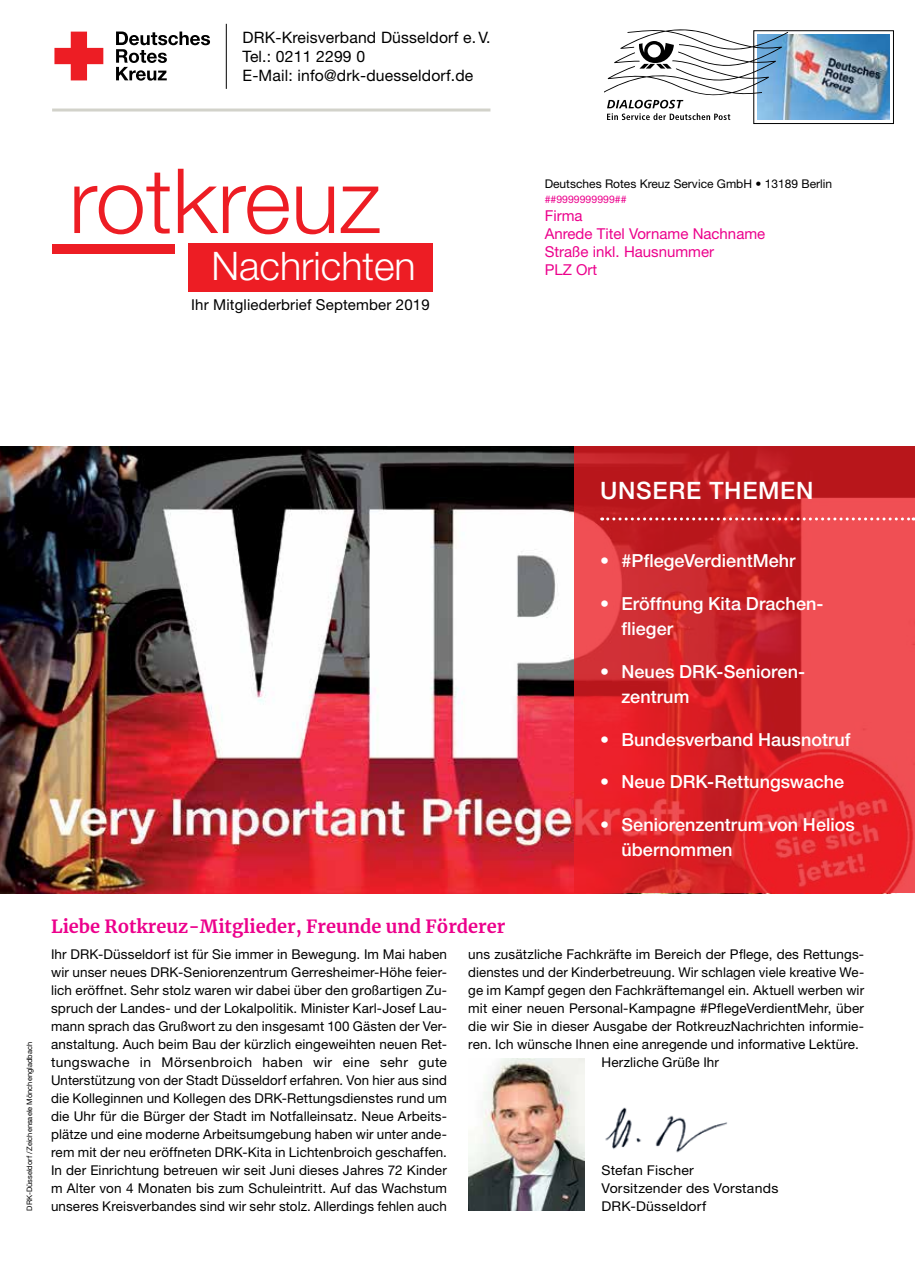
<style>
.page{position:relative;width:915px;height:1263px;background:#fff}
.page>*{position:absolute;margin:0;border:0;box-sizing:border-box;transform-origin:0 0}
.t1{font:300 90px "Helvetica Neue LT Std";color:#ed1d24}
.t2{font:300 39.3px "Helvetica Neue LT Pro";color:#fff}
.t3{font:500 24px "Helvetica Neue LT Pro";letter-spacing:.03em;color:#fff}
.t4{font:500 18px/25.5px "Helvetica Neue LT Pro";color:#fff}
.t5{font:700 18px "Merriweather";color:#ec008c}
.t6{font:15.75px "Helvetica Neue LT Pro";letter-spacing:.01em;color:#000}
.t7{font:15px "Helvetica Neue LT Pro";color:#ec008c}
.t8{font:15px "Helvetica Neue LT Pro";letter-spacing:.01em;color:#000}
.MGB_Copy{font:13.5px/18px "Helvetica Neue LT Pro";letter-spacing:.01em;color:#000;text-align:justify}
.MGB_Copy-2{font:13.5px "Helvetica Neue LT Pro";letter-spacing:.01em;color:#000;scale:1.04 1}
.t9{font:12px "Helvetica Neue LT Pro";color:#000}
.t10{font:10.5px "Helvetica Neue LT Pro";color:#ec008c}
.MGB_Fotocredits{font:7.5px "Helvetica Neue LT Pro";color:#000}
</style>
<div class="page">
<img style="left:605px;top:1107px;width:122px;height:46px">
<img style="left:0;top:446px;width:574px;height:447px">
<svg style="left:574px;top:446px;width:340px;height:447px;background:#d92b31"></svg>
<svg style="left:601px;top:517px;width:312px;height:3px"></svg>
<div style="left:753px;top:30px;width:140px;height:94px;border:1px solid #000"></div>
<svg style="left:54px;top:32px;width:49px;height:48px"></svg>
<svg style="left:116px;top:32px;width:94px;height:49px"></svg>
<hr style="left:52px;top:109px;width:438px;height:3px;background:#d2d2ca">
<hr style="left:226px;top:24px;width:1px;height:65px;background:#000">
<img style="left:787px;top:35px;width:102px;height:85px">
<svg style="left:604px;top:29px;width:183px;height:91px"></svg>
<img style="left:468px;top:1059px;width:116px;height:152px">
<div style="left:188px;top:243px;width:244px;height:49px;background:#ed1d24"></div>
<div style="left:52px;top:245px;width:122px;height:9px;background:#ed1d24"></div>
<p class="t6" style="left:242px;top:27px;width:249px">DRK-Kreisverband Düsseldorf e.V.</p>
<p class="t6" style="left:242px;top:47px;width:124px">Tel.: 0211 2299 0</p>
<p class="t6" style="left:242px;top:66px;width:232px">E-Mail: info@drk-duesseldorf.de</p>
<p class="t1" style="left:69px;top:146px;width:313px">rotkreuz</p>
<p class="t2" style="left:211px;top:242px;width:206px">Nachrichten</p>
<p class="t8" style="left:191px;top:295px;width:240px">Ihr Mitgliederbrief September 2019</p>
<p class="t9" style="left:544px;top:176px;width:289px">Deutsches Rotes Kreuz Service GmbH • 13189 Berlin</p>
<p class="t10" style="left:544px;top:193px;width:83px">##9999999999##</p>
<p class="t7" style="left:544px;top:206px;width:39px">Firma</p>
<p class="t7" style="left:544px;top:224px;width:222px">Anrede Titel Vorname Nachname</p>
<p class="t7" style="left:544px;top:242px;width:171px">Straße inkl. Hausnummer</p>
<p class="t7" style="left:544px;top:260px;width:54px">PLZ Ort</p>
<p class="t3" style="left:600px;top:476px;width:215px">UNSERE THEMEN</p>
<p class="t4" style="left:600px;top:548px;width:197px">• #PflegeVerdientMehr</p>
<p class="t4" style="left:621px;top:590px;width:203px;text-indent:-21px">• Eröffnung Kita Drachen&shy;flieger</p>
<p class="t4" style="left:621px;top:658px;width:185px;text-indent:-21px">• Neues DRK-Senioren&shy;zentrum</p>
<p class="t4" style="left:600px;top:726px;width:252px">• Bundesverband Hausnotruf</p>
<p class="t4" style="left:600px;top:769px;width:245px">• Neue DRK-Rettungswache</p>
<p class="t4" style="left:621px;top:811px;width:235px;text-indent:-21px">• Seniorenzentrum von Helios übernommen</p>
<p class="MGB_Fotocredits" style="left:25px;top:1211px;width:170px;rotate:-90deg">DRK-Düsseldorf /Zeichensaele Mönchengladbach</p>
<p class="t5" style="left:51px;top:914px;width:455px">Liebe Rotkreuz-Mitglieder, Freunde und Förderer</p>
<p class="MGB_Copy" style="left:51px;top:944px;width:397px">Ihr DRK-Düsseldorf ist für Sie immer in Bewegung. Im Mai haben wir unser neues DRK-Seniorenzentrum Gerresheimer-Höhe feier&shy;lich eröffnet. Sehr stolz waren wir dabei über den großartigen Zu&shy;spruch der Landes- und der Lokalpolitik. Minister Karl-Josef Lau&shy;mann sprach das Grußwort zu den insgesamt 100 Gästen der Ver&shy;anstaltung. Auch beim Bau der kürzlich eingeweihten neuen Ret&shy;tungswache in Mörsenbroich haben wir eine sehr gute Unterstützung von der Stadt Düsseldorf erfahren. Von hier aus sind die Kolleginnen und Kollegen des DRK-Rettungsdienstes rund um die Uhr für die Bürger der Stadt im Notfalleinsatz. Neue Arbeits&shy;plätze und eine moderne Arbeitsumgebung haben wir unter ande&shy;rem mit der neu eröffneten DRK-Kita in Lichtenbroich geschaffen.<br>In der Einrichtung betreuen wir seit Juni dieses Jahres 72 Kinder m Alter von 4 Monaten bis zum Schuleintritt. Auf das Wachstum unseres Kreisverbandes sind wir sehr stolz. Allerdings fehlen auch</p>
<p class="MGB_Copy" style="left:468px;top:944px;width:397px">uns zusätzliche Fachkräfte im Bereich der Pflege, des Rettungs&shy;dienstes und der Kinderbetreuung. Wir schlagen viele kreative We&shy;ge im Kampf gegen den Fachkräftemangel ein. Aktuell werben wir mit einer neuen Personal-Kampagne #PflegeVerdientMehr, über die wir Sie in dieser Ausgabe der RotkreuzNachrichten informie&shy;ren. Ich wünsche Ihnen eine anregende und informative Lektüre.</p>
<p class="MGB_Copy" style="left:601px;top:1052px;width:119px">Herzliche Grüße Ihr</p>
<p class="MGB_Copy-2" style="left:601px;top:1161px;width:90px">Stefan Fischer</p>
<p class="MGB_Copy-2" style="left:601px;top:1179px;width:171px">Vorsitzender des Vorstands</p>
<p class="MGB_Copy-2" style="left:601px;top:1197px;width:102px">DRK-Düsseldorf</p>
</div>
